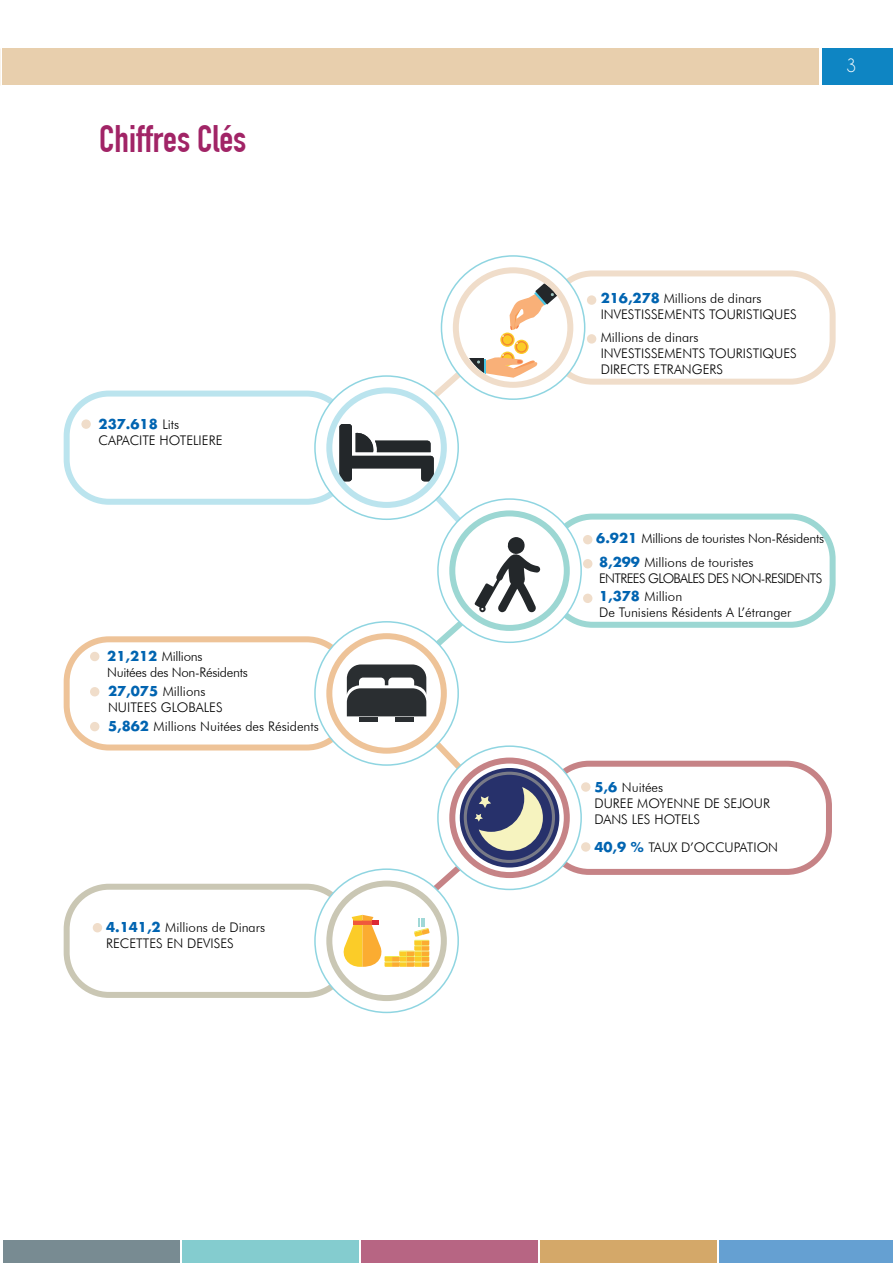
<style>
.page{position:relative;width:893px;height:1263px;background:#fff}
.page>*{position:absolute;margin:0;border:0;box-sizing:border-box;transform-origin:0 0}
.t1{font:700 37.5px "DIN Condensed";color:#a12466}
.t2{font:19.5px "Champagne&Limousines";color:#fff}
.t3{font:300 13.2px/15.9px "Futura BT";color:#000001}
.t4{font:300 13.2px/24.3px "Futura BT";letter-spacing:-.02em;color:#000001}
.t5{font:300 13.2px/18.3px "Futura BT";letter-spacing:-.05em;color:#000001}
.s1{font-family:"Futura";font-weight:700;color:#0164b1}
</style>
<div class="page">
<div style="left:822px;top:48px;width:71px;height:37px;background:#0e85c3"></div>
<div style="left:3px;top:1241px;width:177px;height:22px;background:#788b92"></div>
<div style="left:182px;top:1241px;width:177px;height:22px;background:#84cccf"></div>
<div style="left:361px;top:1241px;width:177px;height:22px;background:#b76583"></div>
<div style="left:540px;top:1241px;width:177px;height:22px;background:#d4a869"></div>
<div style="left:719px;top:1241px;width:174px;height:22px;background:#65a0d2"></div>
<div style="left:547px;top:270px;width:289px;height:115px;border:6px solid #f0ddca;border-radius:42px"></div>
<div style="left:64px;top:391px;width:288px;height:114px;border:6px solid #bbe4ee;border-radius:42px"></div>
<div style="left:547px;top:514px;width:289px;height:114px;border:6px solid #9cd7d3;border-radius:42px"></div>
<div style="left:64px;top:636px;width:288px;height:114px;border:6px solid #eec398;border-radius:42px"></div>
<div style="left:544px;top:761px;width:288px;height:114px;border:6px solid #c68386;border-radius:42px"></div>
<div style="left:64px;top:884px;width:288px;height:114px;border:6px solid #cac7b4;border-radius:42px"></div>
<div style="left:441px;top:256px;width:144px;height:143px;background:#fff;border-radius:50%"></div>
<svg style="left:315px;top:376px;width:143px;height:143px"></svg>
<svg style="left:438px;top:499px;width:143px;height:143px"></svg>
<svg style="left:315px;top:622px;width:143px;height:143px"></svg>
<svg style="left:438px;top:746px;width:143px;height:143px"></svg>
<svg style="left:315px;top:869px;width:143px;height:143px"></svg>
<div style="left:326px;top:880px;width:121px;height:121px;border:6px solid #cac7b4;border-radius:50%"></div>
<div style="left:587px;top:295px;width:9px;height:10px;background:#f0ddca;border-radius:50%"></div>
<div style="left:587px;top:334px;width:9px;height:10px;background:#f0ddca;border-radius:50%"></div>
<div style="left:583px;top:535px;width:9px;height:9px;background:#f0ddca;border-radius:50%"></div>
<div style="left:583px;top:559px;width:9px;height:9px;background:#f0ddca;border-radius:50%"></div>
<div style="left:583px;top:594px;width:9px;height:9px;background:#f0ddca;border-radius:50%"></div>
<div style="left:81px;top:419px;width:10px;height:10px;background:#f0ddca;border-radius:50%"></div>
<div style="left:90px;top:652px;width:9px;height:9px;background:#f0ddca;border-radius:50%"></div>
<div style="left:93px;top:923px;width:9px;height:9px;background:#f0ddca;border-radius:50%"></div>
<div style="left:581px;top:842px;width:9px;height:10px;background:#f0ddca;border-radius:50%"></div>
<div style="left:581px;top:782px;width:9px;height:10px;background:#f0ddca;border-radius:50%"></div>
<div style="left:90px;top:687px;width:9px;height:9px;background:#f0ddca;border-radius:50%"></div>
<div style="left:90px;top:722px;width:9px;height:9px;background:#f0ddca;border-radius:50%"></div>
<svg style="left:500px;top:333px;width:15px;height:14px"></svg>
<div style="left:502px;top:334px;width:11px;height:11px;background:#f48930;border-radius:50%"></div>
<div style="left:503px;top:335px;width:9px;height:9px;background:#fbcc28;border-radius:50%"></div>
<svg style="left:514px;top:340px;width:15px;height:14px"></svg>
<div style="left:516px;top:341px;width:11px;height:12px;background:#f4912e;border-radius:50%"></div>
<div style="left:517px;top:342px;width:9px;height:9px;background:#fbcc28;border-radius:50%"></div>
<svg style="left:510px;top:282px;width:48px;height:48px"></svg>
<div style="left:453px;top:267px;width:120px;height:121px;border:6px solid #f0ddca;border-radius:50%"></div>
<div style="left:359px;top:717px;width:18px;height:5px;background:#2a2e31"></div>
<div style="left:396px;top:717px;width:18px;height:5px;background:#2a2e31"></div>
<svg style="left:339px;top:352px;width:201px;height:364px"></svg>
<svg style="left:341px;top:726px;width:214px;height:241px"></svg>
<div style="left:326px;top:387px;width:121px;height:121px;border:6px solid #bbe4ee;border-radius:50%"></div>
<div style="left:2px;top:48px;width:817px;height:37px;background:#e8cfad"></div>
<p class="t1" style="left:99px;top:117px;width:149px">Chiffres Clés</p>
<p class="t3" style="left:99px;top:416px;width:125px"><span class="s1">237.618</span> Lits<br>CAPACITE HOTELIERE</p>
<p class="t4" style="left:107px;top:648px;width:142px;line-height:15.9px"><span class="s1">21,212</span> Millions<br>Nuitées des Non-Résidents</p>
<p class="t3" style="left:108px;top:684px;width:116px"><span class="s1">27,075</span> Millions<br>NUITEES GLOBALES</p>
<p class="t3" style="left:108px;top:718px;width:212px"><span class="s1">5,862</span> Millions Nuitées des Résidents</p>
<p class="t3" style="left:106px;top:920px;width:160px"><span class="s1">4.141,2</span> Millions de Dinars<br>RECETTES EN DEVISES</p>
<h2 class="t2" style="left:846px;top:54px;width:12px">3</h2>
<p class="t3" style="left:601px;top:290px;width:198px"><span class="s1">216,278</span> Millions de dinars<br>INVESTISSEMENTS TOURISTIQUES</p>
<p class="t3" style="left:601px;top:329px;width:198px">Millions de dinars<br>INVESTISSEMENTS TOURISTIQUES<br>DIRECTS ETRANGERS</p>
<p class="t4" style="left:596px;top:526px;width:229px"><span class="s1">6.921</span> Millions de touristes Non-Résidents<br><span class="s1">8,299</span> Millions de touristes</p>
<p class="t5" style="left:599px;top:569px;width:225px">ENTREES GLOBALES DES NON-RESIDENTS<br><span class="s1">1,378</span> Million</p>
<p class="t3" style="left:599px;top:604px;width:194px">De Tunisiens Résidents A L’étranger</p>
<p class="t3" style="left:594px;top:779px;width:177px"><span class="s1">5,6</span> Nuitées<br>DUREE MOYENNE DE SEJOUR<br>DANS LES HOTELS</p>
<p class="t3" style="left:594px;top:839px;width:185px"><span class="s1">40,9 %</span> TAUX D’OCCUPATION</p>
</div>
